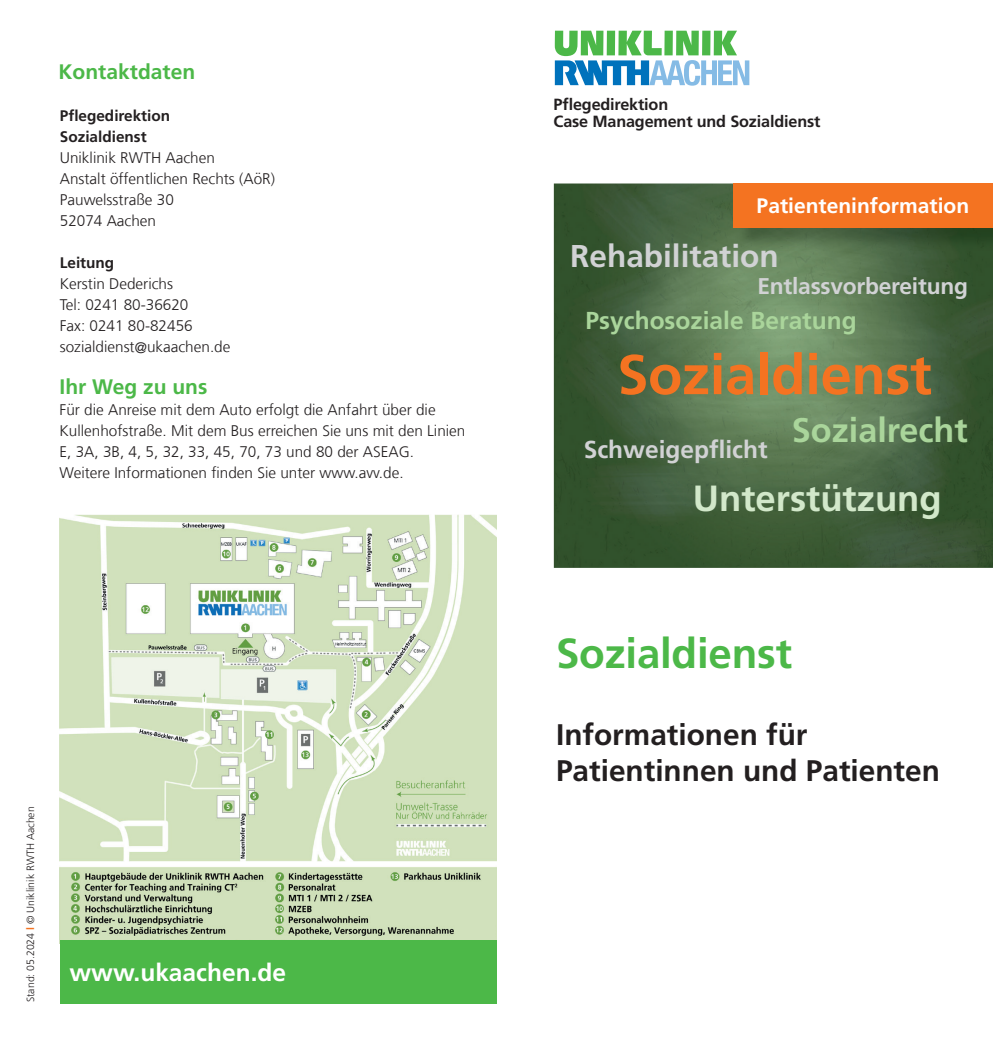
<style>
.page{position:relative;width:993px;height:1042px;background:#fff}
.page>*{position:absolute;margin:0;border:0;box-sizing:border-box;transform-origin:0 0}
.t1{font:700 56px "Frutiger LT Com";letter-spacing:-.005em;color:#f47321}
.t2{font:700 42px "Frutiger LT Com";letter-spacing:-.005em;color:#4cb848}
.t3{font:700 36.4px "Frutiger LT Com";color:#d2e8ca}
.t4{font:700 34.12px "Frutiger LT Com";color:#aad59b}
.t5{font:700 31.5px "Frutiger LT Com";color:#d1d2d4}
.t6{font:700 29.75px/35.7px "Frutiger LT Com";color:#231f20}
.t7{font:700 24.5px "Frutiger LT Com";color:#aad59b}
.t8{font:700 24.5px "Frutiger LT Com";color:#fff}
.t9{font:700 24.5px "Frutiger LT Com";color:#d1d2d4}
.t10{font:700 22.75px "Frutiger LT Com";letter-spacing:-.01em;color:#d1d2d4}
.t11{font:700 21px "Frutiger LT Com";color:#4cb848}
.t12{font:700 21px "Frutiger LT Com";color:#fff}
.t13{font:700 16.1px/17.5px "Frutiger LT Com";letter-spacing:-.01em;color:#231f20}
.t14{font:300 15.4px/21px "Frutiger LT Com";color:#231f20}
.t15{font:700 15.4px/21px "Frutiger LT Com";color:#231f20}
.t16{font:300 10.5px "Frutiger LT Com";color:#231f20}
.s1{font-weight:700;color:#f47321}
</style>
<div class="page">
<img style="left:553px;top:183px;width:439px;height:385px">
<img style="left:735px;top:228px;width:257px;height:22px">
<div style="left:733px;top:183px;width:259px;height:45px;background:#f47321"></div>
<svg style="left:554px;top:31px;width:195px;height:55px"></svg>
<img style="left:60px;top:514px;width:436px;height:426px">
<div style="left:60px;top:940px;width:436px;height:63px;background:#4cb848"></div>
<h3 class="t11" style="left:59px;top:60px;width:138px">Kontaktdaten</h3>
<p class="t15" style="left:60px;top:106px;width:112px">Pflegedirektion<br>Sozialdienst</p>
<p class="t14" style="left:60px;top:148px;width:216px">Uniklinik RWTH Aachen<br>Anstalt öffentlichen Rechts (AöR)<br>Pauwelsstraße 30<br>52074 Aachen</p>
<p class="t15" style="left:60px;top:253px;width:56px">Leitung</p>
<p class="t14" style="left:60px;top:274px;width:172px">Kerstin Dederichs<br>Tel: 0241 80-36620<br>Fax: 0241 80-82456 sozialdienst@ukaachen.de</p>
<h3 class="t11" style="left:60px;top:375px;width:149px">Ihr Weg zu uns</h3>
<p class="t14" style="left:60px;top:400px;width:407px">Für die Anreise mit dem Auto erfolgt die Anfahrt über die Kullenhofstraße. Mit dem Bus erreichen Sie uns mit den Linien E, 3A, 3B, 4, 5, 32, 33, 45, 70, 73 und 80 der ASEAG.<br>Weitere Informationen finden Sie unter www.avv.de.</p>
<p class="t16" style="left:24px;top:1002px;width:197px;rotate:-90deg">Stand: 05.2024 <span class="s1">l</span> © Uniklinik RWTH Aachen</p>
<h3 class="t8" style="left:69px;top:958px;width:218px">www.ukaachen.de</h3>
<p class="t13" style="left:553px;top:96px;width:268px">Pflegedirektion<br>Case Management und Sozialdienst</p>
<h3 class="t12" style="left:756px;top:193px;width:214px">Patienteninformation</h3>
<h3 class="t5" style="left:570px;top:237px;width:210px">Rehabilitation</h3>
<h3 class="t10" style="left:757px;top:273px;width:212px">Entlassvorbereitung</h3>
<h3 class="t7" style="left:585px;top:306px;width:272px">Psychosoziale Beratung</h3>
<h1 class="t1" style="left:617px;top:342px;width:316px">Sozialdienst</h1>
<h3 class="t9" style="left:583px;top:436px;width:185px">Schweigepflicht</h3>
<h3 class="t4" style="left:791px;top:410px;width:177px">Sozialrecht</h3>
<h3 class="t3" style="left:692px;top:477px;width:250px">Unterstützung</h3>
<h2 class="t2" style="left:556px;top:628px;width:237px">Sozialdienst</h2>
<h3 class="t6" style="left:556px;top:717px;width:385px">Informationen für<br>Patientinnen und Patienten</h3>
</div>
